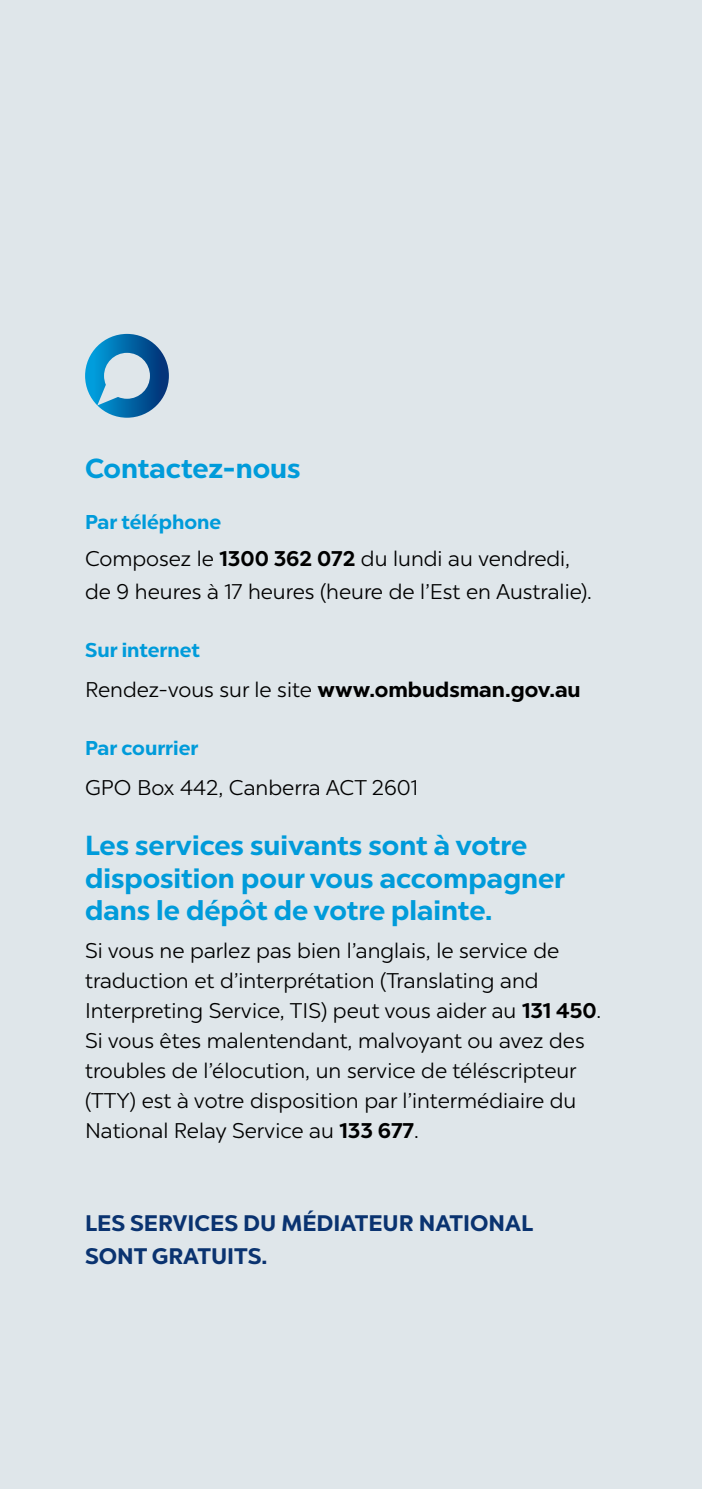
<style>
.page{position:relative;width:702px;height:1489px;background:#fff}
.page>*{position:absolute;margin:0;border:0;box-sizing:border-box;transform-origin:0 0}
.t1{font:700 27.5px/32.5px "Chronica Pro";color:#009bda}
.t2{font:700 22.5px/32.5px "Chronica Pro";color:#0a3370}
.t3{font:21.25px/30px "Chronica Pro";color:#000}
.t4{font:700 20px "Chronica Pro";color:#009bda}
.s1{font-weight:700}
</style>
<div class="page">
<div style="left:0;top:0;width:702px;height:1488px;background:#dfe6ea"></div>
<svg style="left:85px;top:334px;width:84px;height:83px"></svg>
<p class="t1" style="left:85px;top:451px;width:217px">Contactez-nous</p>
<p class="t4" style="left:85px;top:509px;width:138px">Par téléphone</p>
<p class="t3" style="left:85px;top:542px;width:508px;line-height:32.5px">Composez le <span class="s1">1300 362 072</span> du lundi au vendredi, de 9 heures à 17 heures (heure de l’Est en Australie).</p>
<p class="t4" style="left:85px;top:637px;width:116px">Sur internet</p>
<p class="t3" style="left:85px;top:674px;width:497px">Rendez-vous sur le site <span class="s1">www.ombudsman.gov.au</span></p>
<p class="t4" style="left:85px;top:735px;width:115px">Par courrier</p>
<p class="t3" style="left:85px;top:772px;width:334px">GPO Box 442, Canberra ACT 2601</p>
<p class="t1" style="left:85px;top:829px;width:481px">Les services suivants sont à votre disposition pour vous accompagner dans le dépôt de votre plainte.</p>
<p class="t3" style="left:85px;top:935px;width:517px">Si vous ne parlez pas bien l’anglais, le service de traduction et d’interprétation (Translating and Interpreting Service, TIS) peut vous aider au <span class="s1">131 450</span>.<br>Si vous êtes malentendant, malvoyant ou avez des troubles de l’élocution, un service de téléscripteur (TTY) est à votre disposition par l’intermédiaire du National Relay Service au <span class="s1">133 677</span>.</p>
<p class="t2" style="left:85px;top:1206px;width:449px">LES SERVICES DU MÉDIATEUR NATIONAL<br>SONT GRATUITS.</p>
</div>
